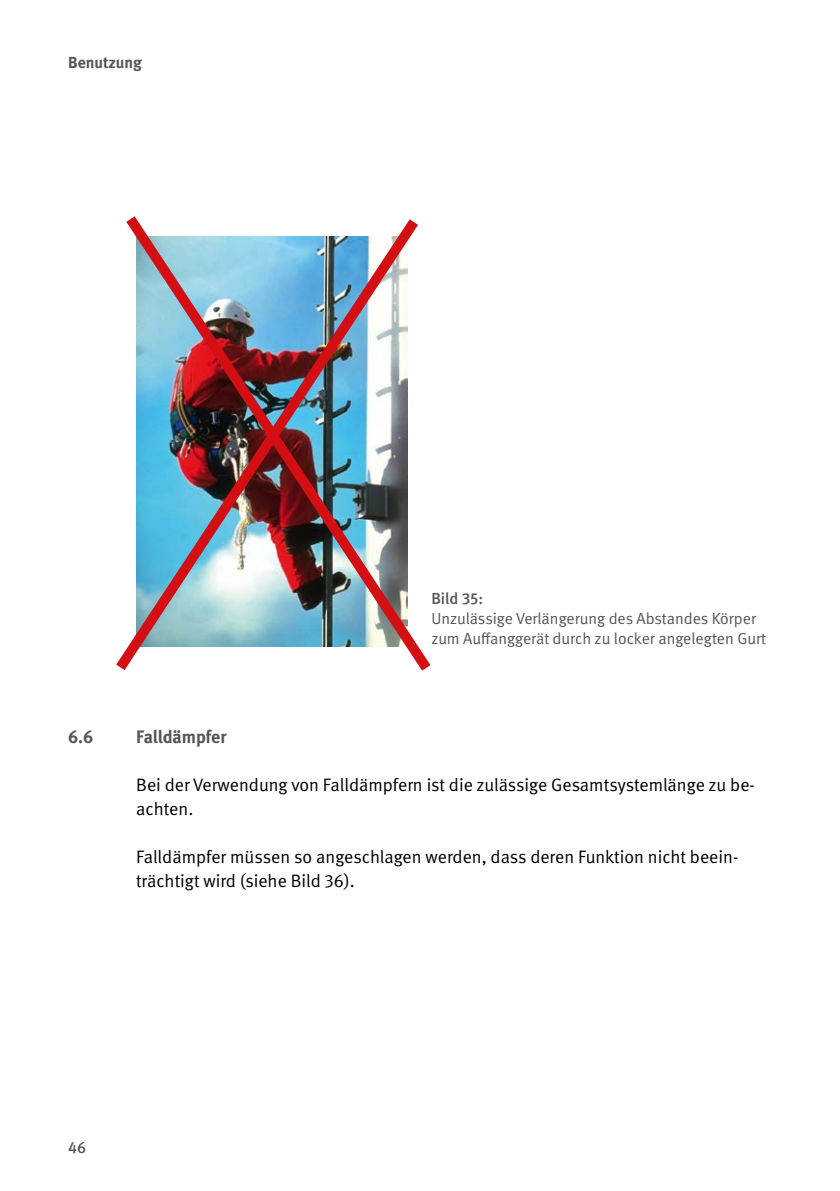
<style>
.page{position:relative;width:840px;height:1191px;background:#fff}
.page>*{position:absolute;margin:0;border:0;box-sizing:border-box;transform-origin:0 0}
.t1{font:18px/24.2px "DGUV Meta";color:#000}
.t2{font:700 18px "DGUV Meta";letter-spacing:-.005em;color:#565656}
.t3{font:16px/20px "DGUV Meta";color:#565656}
.t4{font:500 16px "DGUV Meta";color:#565656}
.t5{font:700 16px "DGUV Meta";color:#565656}
</style>
<div class="page">
<img style="left:116px;top:216px;width:311px;height:455px">
<p class="t5" style="left:68px;top:53px;width:75px">Benutzung</p>
<p class="t4" style="left:431px;top:589px;width:53px">Bild 35:</p>
<p class="t3" style="left:431px;top:608px;width:336px">Unzulässige Verlängerung des Abstandes Körper zum Auffanggerät durch zu locker angelegten Gurt</p>
<p class="t2" style="left:68px;top:726px;width:27px">6.6</p>
<p class="t2" style="left:136px;top:726px;width:92px">Falldämpfer</p>
<p class="t1" style="left:136px;top:773px;width:619px">Bei der Verwendung von Falldämpfern ist die zulässige Gesamtsystemlänge zu be&shy;achten.</p>
<p class="t1" style="left:136px;top:845px;width:603px">Falldämpfer müssen so angeschlagen werden, dass deren Funktion nicht beein&shy;trächtigt wird (siehe Bild 36).</p>
<p class="t4" style="left:68px;top:1137px;width:19px">46</p>
</div>
